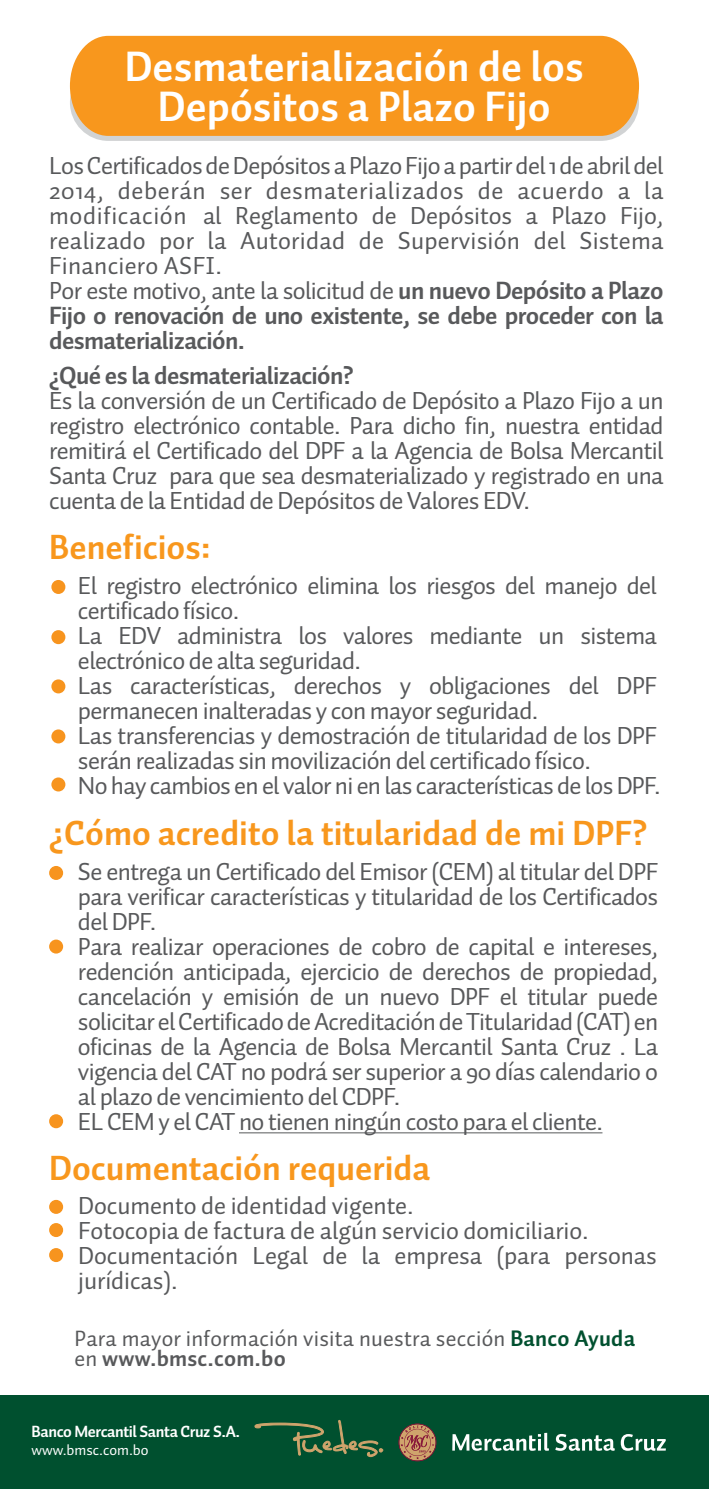
<style>
.page{position:relative;width:709px;height:1489px;background:#fff}
.page>*{position:absolute;margin:0;border:0;box-sizing:border-box;transform-origin:0 0}
.t1{font:700 42.5px/40px "Auto 1";color:#fff;text-align:center}
.t2{font:700 35px "Auto 1";color:#f8971d}
.t3{font:25px/25px "Auto 1";letter-spacing:-.025em;color:#58595b}
.t4{font:25px/25px "Auto 1";letter-spacing:.01em;color:#58595b}
.t5{font:25px/25px "Auto 1";letter-spacing:-.005em;color:#58595b}
.t6{font:700 25px "Auto 1";letter-spacing:-.025em;color:#58595b}
.t7{font:22.5px/20px "Auto 1";letter-spacing:.01em;color:#58595b}
.t8{font:700 16.25px "Auto 1";letter-spacing:-.025em;color:#fff}
.t9{font:15px "Auto 1";color:#fff}
.s1{font-weight:700}
.s2{font-weight:700;color:#00502f}
</style>
<div class="page">
<div style="left:0;top:1395px;width:709px;height:93px;background:#00502f"></div>
<div style="left:70px;top:64px;width:569px;height:77px;background:#d1d3d4;border-radius:38px"></div>
<div style="left:70px;top:36px;width:569px;height:100px;background:#f8971d"></div>
<svg style="left:452px;top:1432px;width:97px;height:18px"></svg>
<svg style="left:555px;top:1433px;width:111px;height:17px"></svg>
<svg style="left:398px;top:1423px;width:38px;height:37px"></svg>
<svg style="left:254px;top:1419px;width:129px;height:39px"></svg>
<div style="left:51px;top:580px;width:14px;height:14px;background:#f7941e;border-radius:50%"></div>
<div style="left:51px;top:630px;width:14px;height:14px;background:#f7941e;border-radius:50%"></div>
<div style="left:51px;top:679px;width:14px;height:14px;background:#f7941e;border-radius:50%"></div>
<div style="left:51px;top:729px;width:14px;height:14px;background:#f7941e;border-radius:50%"></div>
<div style="left:51px;top:777px;width:14px;height:14px;background:#f7941e;border-radius:50%"></div>
<div style="left:49px;top:865px;width:14px;height:14px;background:#f7941e;border-radius:50%"></div>
<div style="left:49px;top:939px;width:14px;height:14px;background:#f7941e;border-radius:50%"></div>
<div style="left:49px;top:1114px;width:14px;height:14px;background:#f7941e;border-radius:50%"></div>
<hr style="left:239px;top:1132px;width:363px;height:1px;background:#58595b">
<div style="left:49px;top:1199px;width:14px;height:14px;background:#f7941e;border-radius:50%"></div>
<div style="left:49px;top:1222px;width:14px;height:14px;background:#f7941e;border-radius:50%"></div>
<div style="left:49px;top:1247px;width:14px;height:14px;background:#f7941e;border-radius:50%"></div>
<h1 class="t1" style="left:125px;top:46px;width:460px">Desmaterialización de los<br>Depósitos a Plazo Fijo</h1>
<p class="t4" style="left:49px;top:152px;width:616px">Los Certificados de Depósitos a Plazo Fijo a partir del 1 de abril del 2014, deberán ser desmaterializados de acuerdo a la modificación al Reglamento de Depósitos a Plazo Fijo, realizado por la Autoridad de Supervisión del Sistema Financiero ASFI.<br>Por este motivo, ante la solicitud de <span class="s1">un nuevo Depósito a Plazo Fijo o renovación de uno existente, se debe proceder con la desmaterialización.</span></p>
<p class="t6" style="left:49px;top:359px;width:306px">¿Qué es la desmaterialización?</p>
<p class="t3" style="left:49px;top:387px;width:616px;text-align:justify">Es la conversión de un Certificado de Depósito a Plazo Fijo a un registro electrónico contable. Para dicho fin, nuestra entidad remitirá el Certificado del DPF a la Agencia de Bolsa Mercantil Santa Cruz para que sea desmaterializado y registrado en una cuenta de la Entidad de Depósitos de Valores EDV.</p>
<h2 class="t2" style="left:49px;top:525px;width:163px">Beneficios:</h2>
<p class="t3" style="left:78px;top:573px;width:584px">El registro electrónico elimina los riesgos del manejo del certificado físico.<br>La EDV administra los valores mediante un sistema electrónico de alta seguridad.<br>Las características, derechos y obligaciones del DPF permanecen inalteradas y con mayor seguridad.<br>Las transferencias y demostración de titularidad de los DPF serán realizadas sin movilización del certificado físico.<br>No hay cambios en el valor ni en las características de los DPF.</p>
<h2 class="t2" style="left:49px;top:811px;width:599px">¿Cómo acredito la titularidad de mi DPF?</h2>
<p class="t3" style="left:78px;top:858px;width:582px">Se entrega un Certificado del Emisor (CEM) al titular del DPF para verificar características y titularidad de los Certificados del DPF.<br>Para realizar operaciones de cobro de capital e intereses, redención anticipada, ejercicio de derechos de propiedad, cancelación y emisión de un nuevo DPF el titular puede solicitar el Certificado de Acreditación de Titularidad (CAT) en oficinas de la Agencia de Bolsa Mercantil Santa Cruz . La vigencia del CAT no podrá ser superior a 90 días calendario o al plazo de vencimiento del CDPF.<br>EL CEM y el CAT no tienen ningún costo para el cliente.</p>
<h2 class="t2" style="left:49px;top:1146px;width:382px">Documentación requerida</h2>
<p class="t5" style="left:78px;top:1192px;width:580px">Documento de identidad vigente.<br>Fotocopia de factura de algún servicio domiciliario.<br>Documentación Legal de la empresa (para personas jurídicas).</p>
<p class="t7" style="left:74px;top:1328px;width:562px">Para mayor información visita nuestra sección <span class="s2">Banco Ayuda </span>en <span class="s1">www.bmsc.com.bo</span></p>
<p class="t8" style="left:31px;top:1420px;width:210px">Banco Mercantil Santa Cruz S.A.</p>
<p class="t9" style="left:31px;top:1440px;width:119px">www.bmsc.com.bo</p>
</div>
